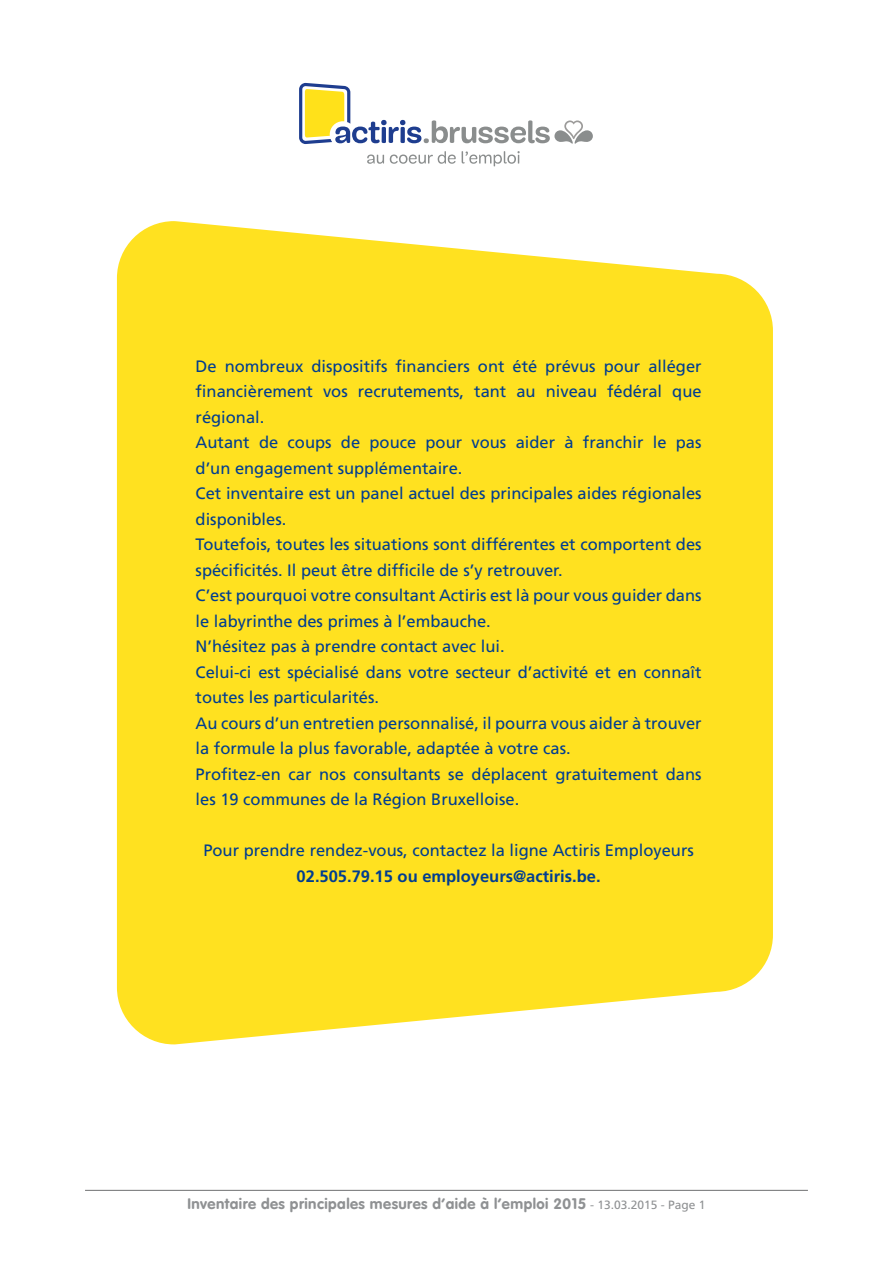
<style>
.page{position:relative;width:893px;height:1263px;background:#fff}
.page>*{position:absolute;margin:0;border:0;box-sizing:border-box;transform-origin:0 0}
.t1{font:16.5px/25.5px "Frutiger";color:#003d90}
.t2{font:700 16.5px "Frutiger";color:#003d90}
.t3{font:15px "VAG Rounded Bold";letter-spacing:.03em;color:#8f9193}
.s1{font-family:"Frutiger";font-size:12px}
</style>
<div class="page">
<svg style="left:367px;top:155px;width:17px;height:9px"></svg>
<svg style="left:390px;top:151px;width:66px;height:13px"></svg>
<svg style="left:462px;top:151px;width:58px;height:15px"></svg>
<svg style="left:299px;top:83px;width:294px;height:61px"></svg>
<hr style="left:85px;top:1190px;width:723px;height:1px;background:#707172">
<div style="left:117px;top:221px;width:656px;height:823px;background:#ffe120"></div>
<p class="t1" style="left:196px;top:353px;width:507px">De nombreux dispositifs financiers ont été prévus pour alléger financièrement vos recrutements, tant au niveau fédéral que régional.<br>Autant de coups de pouce pour vous aider à franchir le pas d’un engagement supplémentaire.<br>Cet inventaire est un panel actuel des principales aides régionales disponibles.<br>Toutefois, toutes les situations sont différentes et comportent des spécificités. Il peut être difficile de s’y retrouver.<br>C’est pourquoi votre consultant Actiris est là pour vous guider dans le labyrinthe des primes à l’embauche.<br>N’hésitez pas à prendre contact avec lui.<br>Celui-ci est spécialisé dans votre secteur d’activité et en connaît toutes les particularités.<br>Au cours d’un entretien personnalisé, il pourra vous aider à trouver la formule la plus favorable, adaptée à votre cas.<br>Profitez-en car nos consultants se déplacent gratuitement dans les 19 communes de la Région Bruxelloise.</p>
<p class="t1" style="left:203px;top:837px;width:492px">Pour prendre rendez-vous, contactez la ligne Actiris Employeurs</p>
<p class="t2" style="left:297px;top:866px;width:305px">02.505.79.15 ou employeurs@actiris.be.</p>
<p class="t3" style="left:187px;top:1195px;width:520px">Inventaire des principales mesures d’aide à l’emploi 2015 <span class="s1">- 13.03.2015 - Page 1</span></p>
</div>
